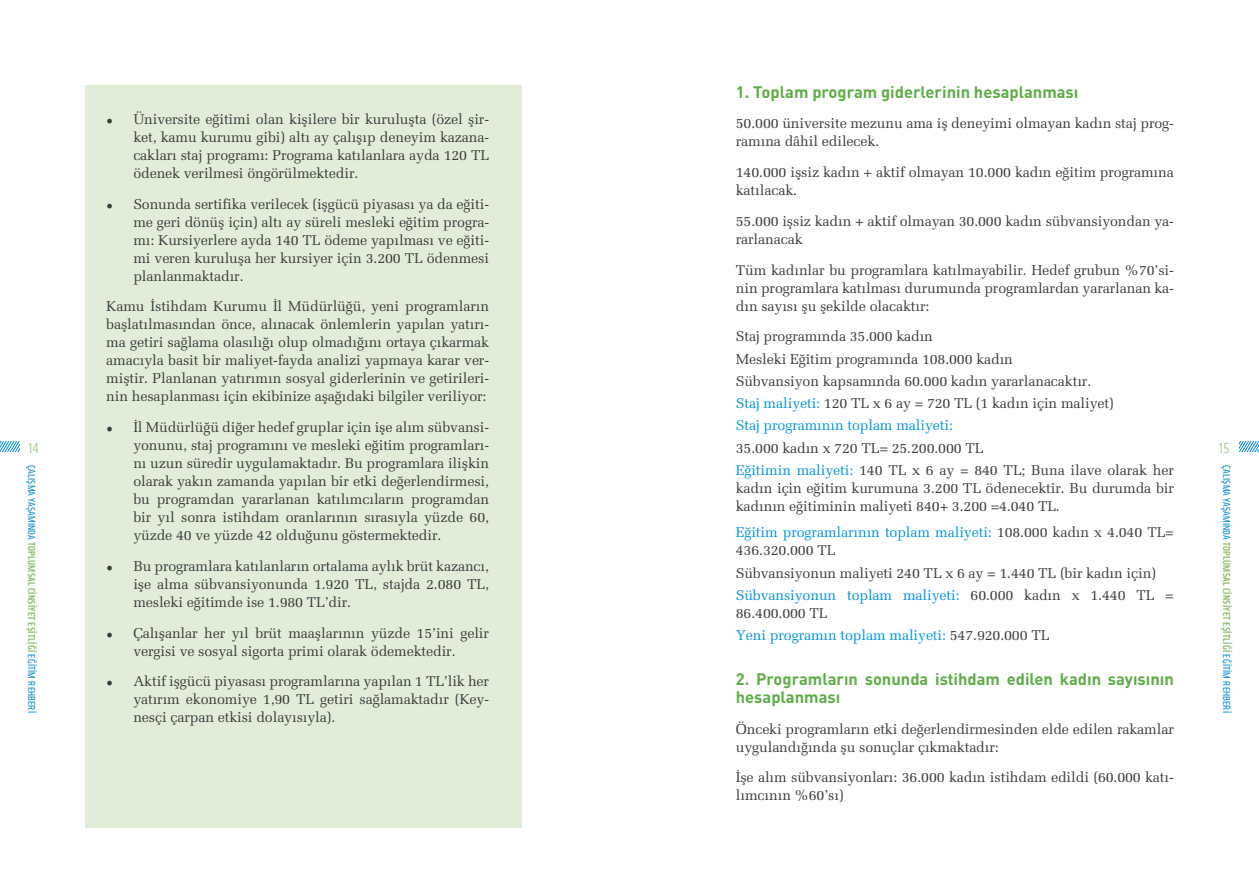
<style>
.page{position:relative;width:1259px;height:893px;background:#fff}
.page>*{position:absolute;margin:0;border:0;box-sizing:border-box;transform-origin:0 0}
.t1{font:700 16.5px/18px "DIN Pro";color:#5dad46}
.t2{font:condensed 15px "Klavika CH";color:#b0d199}
.t3{font:500 14.25px/18px "Melior OTF";letter-spacing:-.01em;color:#3c3c3b}
.t4{font:500 14.25px/18px "Melior OTF";letter-spacing:-.01em;color:#0095d8}
.t5{font:condensed 10.5px "Klavika CH";letter-spacing:.02em;color:#008bd2}
.s1{color:#0095d8}
.s2{color:#3c3c3b}
.s3{font-family:"Garamond Premr Pro";font-size:15px}
.s4{font-weight:500;color:#8bbe6d}
</style>
<div class="page">
<svg style="left:0;top:442px;width:19px;height:9px"></svg>
<svg style="left:1239px;top:442px;width:20px;height:9px"></svg>
<div style="left:85px;top:85px;width:436px;height:743px;background:#e2edd9"></div>
<p class="t1" style="left:736px;top:82px;width:344px">1. Toplam program giderlerinin hesaplanması</p>
<p class="t3" style="left:736px;top:115px;width:439px">50.000 üniversite mezunu ama iş deneyimi olmayan kadın staj prog&shy;ramına dâhil edilecek.</p>
<p class="t3" style="left:736px;top:163px;width:439px">140.000 işsiz kadın + aktif olmayan 10.000 kadın eğitim programına katılacak.</p>
<p class="t3" style="left:736px;top:212px;width:439px">55.000 işsiz kadın + aktif olmayan 30.000 kadın sübvansiyondan ya&shy;rarlanacak</p>
<p class="t3" style="left:736px;top:261px;width:439px;text-align:justify">Tüm kadınlar bu programlara katılmayabilir. Hedef grubun %70’si&shy;nin programlara katılması durumunda programlardan yararlanan ka&shy;dın sayısı şu şekilde olacaktır:</p>
<p class="t3" style="left:736px;top:325px;width:379px;line-height:22.2px">Staj programında 35.000 kadın<br>Mesleki Eğitim programında 108.000 kadın<br>Sübvansiyon kapsamında 60.000 kadın yararlanacaktır.<br><span class="s1">Staj maliyeti:</span> 120 TL x 6 ay = 720 TL (1 kadın için maliyet)<br><span class="s1">Staj programının toplam maliyeti:</span></p>
<p class="t3" style="left:736px;top:437px;width:439px;line-height:22.2px">35.000 kadın x 720 TL= 25.200.000 TL<br><span class="s1">Eğitimin maliyeti:</span> 140 TL x 6 ay = 840 TL; Buna ilave olarak her</p>
<p class="t3" style="left:736px;top:479px;width:439px">kadın için eğitim kurumuna 3.200 TL ödenecektir. Bu durumda bir kadının eğitiminin maliyeti 840+ 3.200 =4.040 TL.</p>
<p class="t4" style="left:736px;top:524px;width:439px">Eğitim programlarının toplam maliyeti: <span class="s2">108.000 kadın x 4.040 TL=<br>436.320.000 TL</span></p>
<p class="t3" style="left:736px;top:562px;width:439px;line-height:22.2px">Sübvansiyonun maliyeti 240 TL x 6 ay = 1.440 TL (bir kadın için)<br><span class="s1">Sübvansiyonun toplam maliyeti:</span> 60.000 kadın x 1.440 TL =</p>
<p class="t4" style="left:736px;top:602px;width:315px;line-height:22.2px"><span class="s2">86.400.000 TL<br></span>Yeni programın toplam maliyeti: <span class="s2">547.920.000 TL</span></p>
<p class="t1" style="left:736px;top:669px;width:439px">2. Programların sonunda istihdam edilen kadın sayısının hesaplanması</p>
<p class="t3" style="left:736px;top:720px;width:439px">Önceki programların etki değerlendirmesinden elde edilen rakamlar uygulandığında şu sonuçlar çıkmaktadır:</p>
<p class="t3" style="left:736px;top:768px;width:439px">İşe alım sübvansiyonları: 36.000 kadın istihdam edildi (60.000 katı&shy;lımcının %60’sı)</p>
<p class="t3" style="left:133px;top:110px;width:357px;text-align:justify;text-indent:-27px"><span class="s3">•</span> Üniversite eğitimi olan kişilere bir kuruluşta (özel şir&shy;ket, kamu kurumu gibi) altı ay çalışıp deneyim kazana&shy;cakları staj programı: Programa katılanlara ayda 120 TL ödenek verilmesi öngörülmektedir.</p>
<p class="t3" style="left:133px;top:195px;width:357px;text-align:justify;text-indent:-27px"><span class="s3">•</span> Sonunda sertifika verilecek (işgücü piyasası ya da eğiti&shy;me geri dönüş için) altı ay süreli mesleki eğitim progra&shy;mı: Kursiyerlere ayda 140 TL ödeme yapılması ve eğiti&shy;mi veren kuruluşa her kursiyer için 3.200 TL ödenmesi planlanmaktadır.</p>
<p class="t3" style="left:106px;top:297px;width:384px;text-align:justify">Kamu İstihdam Kurumu İl Müdürlüğü, yeni programların başlatılmasından önce, alınacak önlemlerin yapılan yatırı&shy;ma getiri sağlama olasılığı olup olmadığını ortaya çıkarmak amacıyla basit bir maliyet-fayda analizi yapmaya karar ver&shy;miştir. Planlanan yatırımın sosyal giderlerinin ve getirileri&shy;nin hesaplanması için ekibinize aşağıdaki bilgiler veriliyor:</p>
<p class="t3" style="left:133px;top:418px;width:357px;text-align:justify;text-indent:-27px"><span class="s3">•</span> İl Müdürlüğü diğer hedef gruplar için işe alım sübvansi&shy;yonunu, staj programını ve mesleki eğitim programları&shy;nı uzun süredir uygulamaktadır. Bu programlara ilişkin olarak yakın zamanda yapılan bir etki değerlendirmesi, bu programdan yararlanan katılımcıların programdan bir yıl sonra istihdam oranlarının sırasıyla yüzde 60, yüzde 40 ve yüzde 42 olduğunu göstermektedir.</p>
<p class="t3" style="left:133px;top:557px;width:357px;text-align:justify;text-indent:-27px"><span class="s3">•</span> Bu programlara katılanların ortalama aylık brüt kazancı, işe alma sübvansiyonunda 1.920 TL, stajda 2.080 TL, mesleki eğitimde ise 1.980 TL’dir.</p>
<p class="t3" style="left:106px;top:624px;width:384px;text-align:center"><span class="s3">•</span> Çalışanlar her yıl brüt maaşlarının yüzde 15’ini gelir vergisi ve sosyal sigorta primi olarak ödemektedir.</p>
<p class="t3" style="left:133px;top:672px;width:357px;text-align:justify;text-indent:-27px"><span class="s3">•</span> Aktif işgücü piyasası programlarına yapılan 1 TL’lik her yatırım ekonomiye 1,90 TL getiri sağlamaktadır (Key&shy;nesçi çarpan etkisi dolayısıyla).</p>
<p class="t2" style="left:28px;top:440px;width:13px">14</p>
<p class="t2" style="left:1218px;top:440px;width:12px">15</p>
<p class="t5" style="left:37px;top:465px;width:249px;rotate:90deg">ÇALIŞMA YAŞAMINDA <span class="s4">TOPLUMSAL CİNSİYET EŞİTLİĞİ</span> EĞİTİM REHBERİ</p>
<p class="t5" style="left:1232px;top:465px;width:249px;rotate:90deg">ÇALIŞMA YAŞAMINDA <span class="s4">TOPLUMSAL CİNSİYET EŞİTLİĞİ</span> EĞİTİM REHBERİ</p>
</div>
